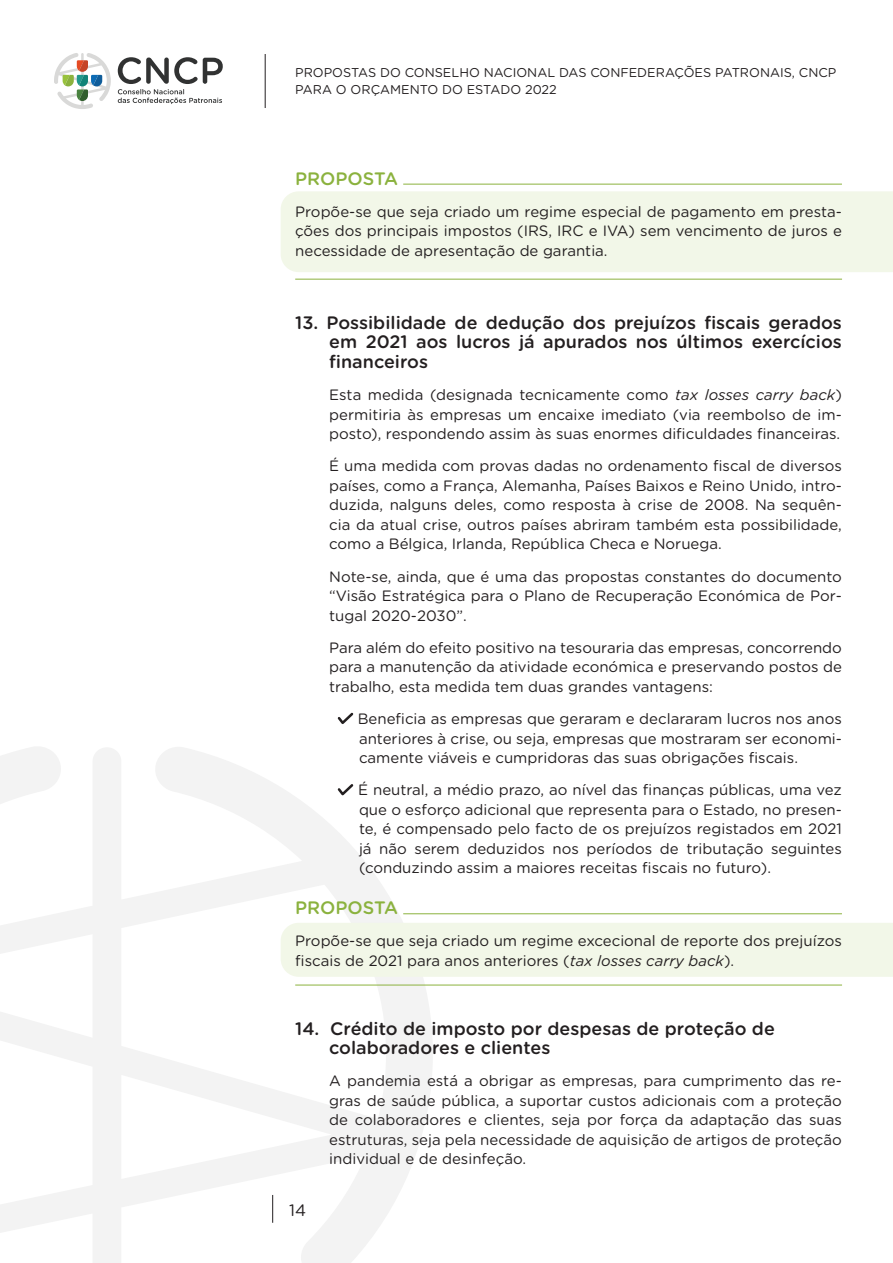
<style>
.page{position:relative;width:893px;height:1263px;background:#fff}
.page>*{position:absolute;margin:0;border:0;box-sizing:border-box;transform-origin:0 0}
.t1{font:500 18px/19.5px "Gotham Rounded";color:#231f20;text-align:justify}
.t2{font:500 18px "Gotham Rounded";color:#8bb23e}
.t3{font:16.5px "Gotham Rounded";color:#231f20}
.t4{font:15px/19.5px "Gotham Rounded";color:#231f20;text-align:justify}
.t5{font:12.75px/16.2px "Gotham Rounded";color:#231f20}
.s1{font-style:italic}
</style>
<div class="page">
<hr style="left:265px;top:54px;width:1px;height:54px;background:#231f20">
<svg style="left:54px;top:53px;width:57px;height:56px"></svg>
<svg style="left:118px;top:57px;width:105px;height:47px"></svg>
<svg style="left:0;top:747px;width:433px;height:516px"></svg>
<div style="left:281px;top:191px;width:612px;height:81px;background:#f2f7e8"></div>
<div style="left:281px;top:923px;width:612px;height:54px;background:#f2f7e8"></div>
<hr style="left:403px;top:184px;width:439px;height:1px;background:#8bb23e">
<hr style="left:295px;top:279px;width:547px;height:1px;background:#8bb23e">
<svg style="left:337px;top:712px;width:17px;height:12px"></svg>
<svg style="left:335px;top:782px;width:21px;height:16px"></svg>
<hr style="left:403px;top:913px;width:439px;height:1px;background:#8bb23e">
<hr style="left:295px;top:985px;width:547px;height:1px;background:#8bb23e">
<p class="t5" style="left:295px;top:64px;width:543px">PROPOSTAS DO CONSELHO NACIONAL DAS CONFEDERAÇÕES PATRONAIS, CNCP<br>PARA O ORÇAMENTO DO ESTADO 2022</p>
<p class="t2" style="left:295px;top:165px;width:104px">PROPOSTA</p>
<p class="t4" style="left:295px;top:201px;width:548px">Propõe-se que seja criado um regime especial de pagamento em presta&shy;ções dos principais impostos (IRS, IRC e IVA) sem vencimento de juros e necessidade de apresentação de garantia.</p>
<p class="t1" style="left:329px;top:312px;width:514px;text-indent:-34px">13. Possibilidade de dedução dos prejuízos fiscais gerados em 2021 aos lucros já apurados nos últimos exercícios financeiros</p>
<p class="t4" style="left:329px;top:384px;width:514px">Esta medida (designada tecnicamente como <span class="s1">tax losses carry back</span>) permitiria às empresas um encaixe imediato (via reembolso de im&shy;posto), respondendo assim às suas enormes dificuldades financeiras.</p>
<p class="t4" style="left:329px;top:456px;width:514px">É uma medida com provas dadas no ordenamento fiscal de diversos países, como a França, Alemanha, Países Baixos e Reino Unido, intro&shy;duzida, nalguns deles, como resposta à crise de 2008. Na sequên&shy;cia da atual crise, outros países abriram também esta possibilidade, como a Bélgica, Irlanda, República Checa e Noruega.</p>
<p class="t4" style="left:329px;top:566px;width:514px">Note-se, ainda, que é uma das propostas constantes do documento “Visão Estratégica para o Plano de Recuperação Económica de Por&shy;tugal 2020-2030”.</p>
<p class="t4" style="left:329px;top:637px;width:514px">Para além do efeito positivo na tesouraria das empresas, concorrendo para a manutenção da atividade económica e preservando postos de trabalho, esta medida tem duas grandes vantagens:</p>
<p class="t4" style="left:358px;top:708px;width:486px">Beneficia as empresas que geraram e declararam lucros nos anos anteriores à crise, ou seja, empresas que mostraram ser economi&shy;camente viáveis e cumpridoras das suas obrigações fiscais.</p>
<p class="t4" style="left:358px;top:780px;width:485px">É neutral, a médio prazo, ao nível das finanças públicas, uma vez que o esforço adicional que representa para o Estado, no presen&shy;te, é compensado pelo facto de os prejuízos registados em 2021 já não serem deduzidos nos períodos de tributação seguintes (conduzindo assim a maiores receitas fiscais no futuro).</p>
<p class="t2" style="left:295px;top:895px;width:104px">PROPOSTA</p>
<p class="t4" style="left:295px;top:931px;width:548px">Propõe-se que seja criado um regime excecional de reporte dos prejuízos fiscais de 2021 para anos anteriores (<span class="s1">tax losses carry back</span>).</p>
<p class="t1" style="left:329px;top:1018px;width:447px;text-indent:-34px">14. Crédito de imposto por despesas de proteção de colaboradores e clientes</p>
<p class="t4" style="left:329px;top:1071px;width:514px">A pandemia está a obrigar as empresas, para cumprimento das re&shy;gras de saúde pública, a suportar custos adicionais com a proteção de colaboradores e clientes, seja por força da adaptação das suas estruturas, seja pela necessidade de aquisição de artigos de proteção individual e de desinfeção.</p>
<p class="t3" style="left:289px;top:1199px;width:18px">14</p>
</div>
